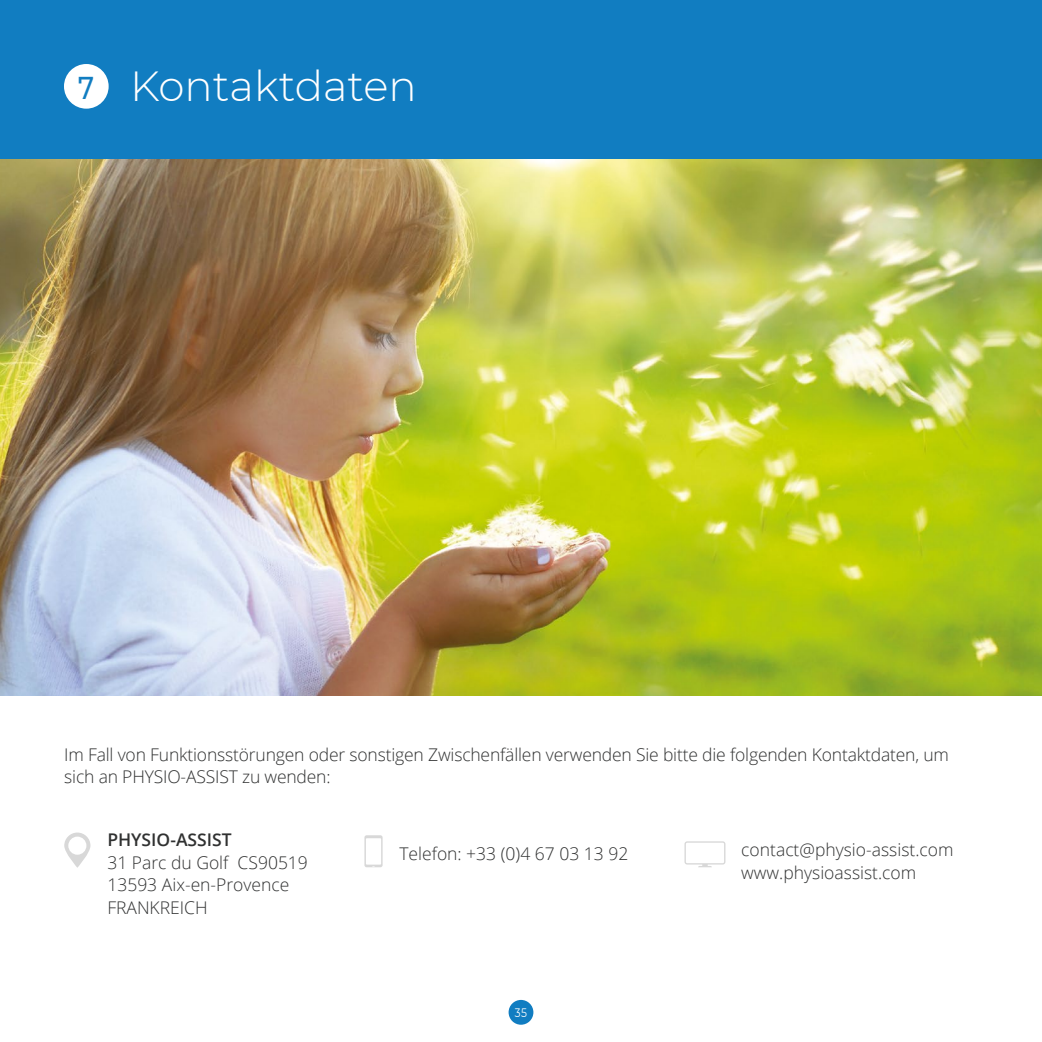
<style>
.page{position:relative;width:1042px;height:1042px;background:#fff}
.page>*{position:absolute;margin:0;border:0;box-sizing:border-box;transform-origin:0 0}
.t1{font:300 42px "Montserrat";color:#fff}
.t2{font:300 17.5px/22.8px "Open Sans";letter-spacing:-.01em;color:#303131}
.t3{font:600 17.5px "Open Sans";color:#303131}
.t4{font:12.25px "Montserrat";color:#fff;scale:.85 1}
.s1{font-weight:500;font-size:31.5px;color:#117dc1}
</style>
<div class="page">
<div style="left:508px;top:1000px;width:25px;height:24px;background:#117dc1;border-radius:50%"></div>
<div style="left:0;top:0;width:1042px;height:159px;background:#117dc1"></div>
<svg style="left:684px;top:841px;width:41px;height:26px"></svg>
<svg style="left:364px;top:835px;width:18px;height:32px"></svg>
<svg style="left:64px;top:832px;width:26px;height:36px"></svg>
<img style="left:0;top:160px;width:1042px;height:535px">
<div style="left:64px;top:64px;width:45px;height:45px;background:#fff;border-radius:50%"></div>
<h1 class="t1" style="left:78px;top:57px;width:340px"><span class="s1">7</span> Kontaktdaten</h1>
<p class="t2" style="left:64px;top:742px;width:886px">Im Fall von Funktionsstörungen oder sonstigen Zwischenfällen verwenden Sie bitte die folgenden Kontaktdaten, um sich an PHYSIO-ASSIST zu wenden:</p>
<p class="t3" style="left:107px;top:827px;width:126px">PHYSIO-ASSIST</p>
<p class="t2" style="left:107px;top:850px;width:202px">31 Parc du Golf CS90519<br>13593 Aix-en-Provence<br>FRANKREICH</p>
<p class="t2" style="left:399px;top:841px;width:231px">Telefon: +33 (0)4 67 03 13 92</p>
<p class="t4" style="left:515px;top:1004px;width:16px">35</p>
<p class="t2" style="left:741px;top:837px;width:214px">contact@physio-assist.com www.physioassist.com</p>
</div>
